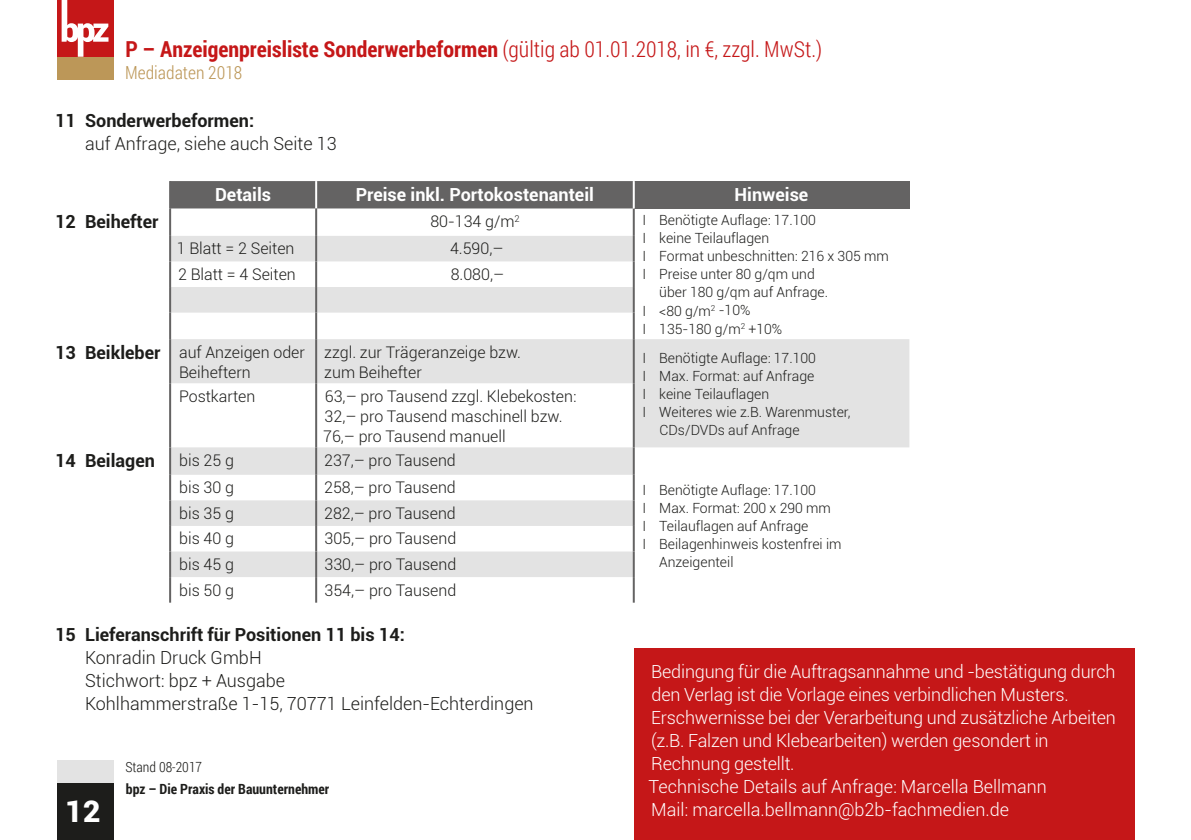
<style>
.page{position:relative;width:1191px;height:840px;background:#fff}
.page>*{position:absolute;margin:0;border:0;box-sizing:border-box;transform-origin:0 0}
.t1{font:900 30px "Roboto";color:#fff}
.t2{font:700 22px "Roboto Condensed";color:#c51718}
.t3{font:300 18px/23px "Roboto";letter-spacing:-.01em;color:#fff}
.t4{font:300 18px/23px "Roboto";color:#1d1d1b}
.t5{font:700 18px "Roboto";color:#1d1d1b}
.t6{font:700 18px "Roboto";color:#fff}
.t7{font:300 18px "Roboto Condensed";color:#bc9758}
.t8{font:300 16px/20px "Roboto";color:#1d1d1b}
.t9{font:300 14px "Roboto";color:#1d1d1b}
.t10{font:700 14px "Roboto Condensed";color:#1d1d1b}
.t11{font:300 14px "Roboto Condensed";color:#1d1d1b}
.s1{font-weight:300}
.s2{font-weight:700;font-size:18px}
</style>
<div class="page">
<div style="left:57px;top:782px;width:56px;height:57px;background:#1d1d1b"></div>
<div style="left:57px;top:760px;width:56px;height:22px;background:#e3e3e3"></div>
<div style="left:57px;top:57px;width:56px;height:22px;background:#bc9758"></div>
<div style="left:57px;top:0;width:56px;height:57px;background:#c51718"></div>
<svg style="left:62px;top:0;width:46px;height:57px"></svg>
<div style="left:171px;top:181px;width:462px;height:27px;background:#646363"></div>
<div style="left:634px;top:181px;width:275px;height:27px;background:#646363"></div>
<svg style="left:171px;top:236px;width:462px;height:76px"></svg>
<svg style="left:171px;top:339px;width:738px;height:237px"></svg>
<hr style="left:315px;top:181px;width:2px;height:27px;background:#fff">
<hr style="left:169px;top:208px;width:2px;height:28px;background:#646363">
<hr style="left:315px;top:208px;width:2px;height:28px;background:#646363">
<hr style="left:633px;top:208px;width:2px;height:28px;background:#646363">
<hr style="left:169px;top:236px;width:2px;height:25px;background:#646363">
<hr style="left:315px;top:236px;width:2px;height:25px;background:#646363">
<hr style="left:633px;top:236px;width:2px;height:25px;background:#646363">
<hr style="left:169px;top:261px;width:2px;height:26px;background:#646363">
<hr style="left:315px;top:261px;width:2px;height:26px;background:#646363">
<hr style="left:633px;top:261px;width:2px;height:26px;background:#646363">
<hr style="left:169px;top:287px;width:2px;height:25px;background:#646363">
<hr style="left:315px;top:287px;width:2px;height:25px;background:#646363">
<hr style="left:633px;top:287px;width:2px;height:25px;background:#646363">
<hr style="left:169px;top:312px;width:2px;height:27px;background:#646363">
<hr style="left:315px;top:312px;width:2px;height:27px;background:#646363">
<hr style="left:633px;top:312px;width:2px;height:27px;background:#646363">
<hr style="left:169px;top:339px;width:2px;height:44px;background:#646363">
<hr style="left:315px;top:339px;width:2px;height:44px;background:#646363">
<hr style="left:633px;top:339px;width:2px;height:44px;background:#646363">
<hr style="left:169px;top:383px;width:2px;height:64px;background:#646363">
<hr style="left:315px;top:383px;width:2px;height:64px;background:#646363">
<hr style="left:633px;top:383px;width:2px;height:64px;background:#646363">
<hr style="left:169px;top:447px;width:2px;height:27px;background:#646363">
<hr style="left:315px;top:447px;width:2px;height:27px;background:#646363">
<hr style="left:633px;top:447px;width:2px;height:27px;background:#646363">
<hr style="left:169px;top:474px;width:2px;height:26px;background:#646363">
<hr style="left:315px;top:474px;width:2px;height:26px;background:#646363">
<hr style="left:633px;top:474px;width:2px;height:26px;background:#646363">
<hr style="left:169px;top:500px;width:2px;height:25px;background:#646363">
<hr style="left:315px;top:500px;width:2px;height:25px;background:#646363">
<hr style="left:633px;top:500px;width:2px;height:25px;background:#646363">
<hr style="left:169px;top:525px;width:2px;height:26px;background:#646363">
<hr style="left:315px;top:525px;width:2px;height:26px;background:#646363">
<hr style="left:633px;top:525px;width:2px;height:26px;background:#646363">
<hr style="left:169px;top:551px;width:2px;height:25px;background:#646363">
<hr style="left:315px;top:551px;width:2px;height:25px;background:#646363">
<hr style="left:633px;top:551px;width:2px;height:25px;background:#646363">
<hr style="left:169px;top:576px;width:2px;height:26px;background:#646363">
<hr style="left:315px;top:576px;width:2px;height:26px;background:#646363">
<hr style="left:633px;top:576px;width:2px;height:26px;background:#646363">
<hr style="left:633px;top:181px;width:2px;height:27px;background:#fff">
<hr style="left:169px;top:181px;width:2px;height:27px;background:#646363">
<div style="left:634px;top:648px;width:500px;height:191px;background:#c51718"></div>
<h2 class="t2" style="left:126px;top:34px;width:698px">P – Anzeigenpreisliste Sonderwerbeformen <span class="s1">(gültig ab 01.01.2018, in €, zzgl. MwSt.)</span></h2>
<p class="t7" style="left:125px;top:61px;width:119px">Mediadaten 2018</p>
<p class="t5" style="left:55px;top:108px;width:201px">11 Sonderwerbeformen:</p>
<p class="t4" style="left:85px;top:131px;width:253px">auf Anfrage, siehe auch Seite 13</p>
<p class="t6" style="left:215px;top:182px;width:58px">Details</p>
<p class="t6" style="left:356px;top:182px;width:240px">Preise inkl. Portokostenanteil</p>
<p class="t6" style="left:734px;top:182px;width:75px">Hinweise</p>
<p class="t5" style="left:55px;top:209px;width:105px">12 Beihefter</p>
<p class="t8" style="left:430px;top:210px;width:91px">80-134 g/m<sup>2</sup></p>
<p class="t9" style="left:642px;top:210px;width:175px">I Benötigte Auflage: 17.100</p>
<p class="t9" style="left:642px;top:228px;width:128px">I keine Teilauflagen</p>
<p class="t9" style="left:642px;top:246px;width:248px">I Format unbeschnitten: 216 x 305 mm</p>
<p class="t9" style="left:642px;top:264px;width:174px">I Preise unter 80 g/qm und</p>
<p class="t9" style="left:659px;top:282px;width:170px">über 180 g/qm auf Anfrage.</p>
<p class="t9" style="left:642px;top:300px;width:109px">I &lt;80 g/m<sup>2</sup> -10%</p>
<p class="t9" style="left:642px;top:318px;width:141px">I 135-180 g/m<sup>2</sup> +10%</p>
<p class="t8" style="left:177px;top:238px;width:119px">1 Blatt = 2 Seiten</p>
<p class="t8" style="left:450px;top:238px;width:55px">4.590,–</p>
<p class="t8" style="left:178px;top:263px;width:119px">2 Blatt = 4 Seiten</p>
<p class="t8" style="left:451px;top:263px;width:55px">8.080,–</p>
<p class="t8" style="left:179px;top:341px;width:127px;text-indent:-124px"><span class="s2">13 Beikleber</span> auf Anzeigen oder<br>Beiheftern</p>
<p class="t8" style="left:324px;top:341px;width:198px">zzgl. zur Trägeranzeige bzw. zum Beihefter</p>
<p class="t9" style="left:642px;top:348px;width:175px">I Benötigte Auflage: 17.100</p>
<p class="t9" style="left:642px;top:366px;width:173px">I Max. Format: auf Anfrage</p>
<p class="t9" style="left:642px;top:384px;width:128px">I keine Teilauflagen</p>
<p class="t9" style="left:642px;top:402px;width:209px">I Weiteres wie z.B. Warenmuster,</p>
<p class="t9" style="left:659px;top:420px;width:141px">CDs/DVDs auf Anfrage</p>
<p class="t8" style="left:179px;top:385px;width:78px">Postkarten</p>
<p class="t8" style="left:323px;top:385px;width:255px">63,– pro Tausend zzgl. Klebekosten:<br>32,– pro Tausend maschinell bzw.<br>76,– pro Tausend manuell</p>
<p class="t5" style="left:55px;top:448px;width:101px">14 Beilagen</p>
<p class="t8" style="left:179px;top:449px;width:56px">bis 25 g</p>
<p class="t8" style="left:324px;top:449px;width:133px">237,– pro Tausend</p>
<p class="t8" style="left:179px;top:476px;width:56px">bis 30 g</p>
<p class="t8" style="left:324px;top:476px;width:133px">258,– pro Tausend</p>
<p class="t8" style="left:179px;top:502px;width:56px">bis 35 g</p>
<p class="t8" style="left:324px;top:502px;width:133px">282,– pro Tausend</p>
<p class="t8" style="left:179px;top:528px;width:56px">bis 40 g</p>
<p class="t8" style="left:324px;top:528px;width:133px">305,– pro Tausend</p>
<p class="t8" style="left:179px;top:553px;width:56px">bis 45 g</p>
<p class="t8" style="left:324px;top:553px;width:133px">330,– pro Tausend</p>
<p class="t8" style="left:179px;top:579px;width:56px">bis 50 g</p>
<p class="t8" style="left:324px;top:579px;width:133px">354,– pro Tausend</p>
<p class="t5" style="left:55px;top:621px;width:351px">15 Lieferanschrift für Positionen 11 bis 14:</p>
<p class="t4" style="left:85px;top:645px;width:450px">Konradin Druck GmbH<br>Stichwort: bpz + Ausgabe<br>Kohlhammerstraße 1-15, 70771 Leinfelden-Echterdingen</p>
<h1 class="t1" style="left:66px;top:789px;width:36px">12</h1>
<p class="t11" style="left:125px;top:756px;width:78px">Stand 08-2017</p>
<p class="t10" style="left:126px;top:778px;width:205px">bpz – Die Praxis der Bauunternehmer</p>
<p class="t9" style="left:642px;top:479px;width:175px">I Benötigte Auflage: 17.100</p>
<p class="t9" style="left:642px;top:497px;width:190px">I Max. Format: 200 x 290 mm</p>
<p class="t9" style="left:642px;top:515px;width:167px">I Teilauflagen auf Anfrage</p>
<p class="t9" style="left:642px;top:533px;width:200px">I Beilagenhinweis kostenfrei im</p>
<p class="t9" style="left:659px;top:551px;width:76px">Anzeigenteil</p>
<p class="t3" style="left:648px;top:658px;width:469px">Bedingung für die Auftragsannahme und -bestätigung durch den Verlag ist die Vorlage eines verbindlichen Musters.<br>Erschwernisse bei der Verarbeitung und zusätzliche Arbeiten (z.B. Falzen und Klebearbeiten) werden gesondert in Rechnung gestellt.<br>Technische Details auf Anfrage: Marcella Bellmann<br>Mail: marcella.bellmann@b2b-fachmedien.de</p>
</div>
